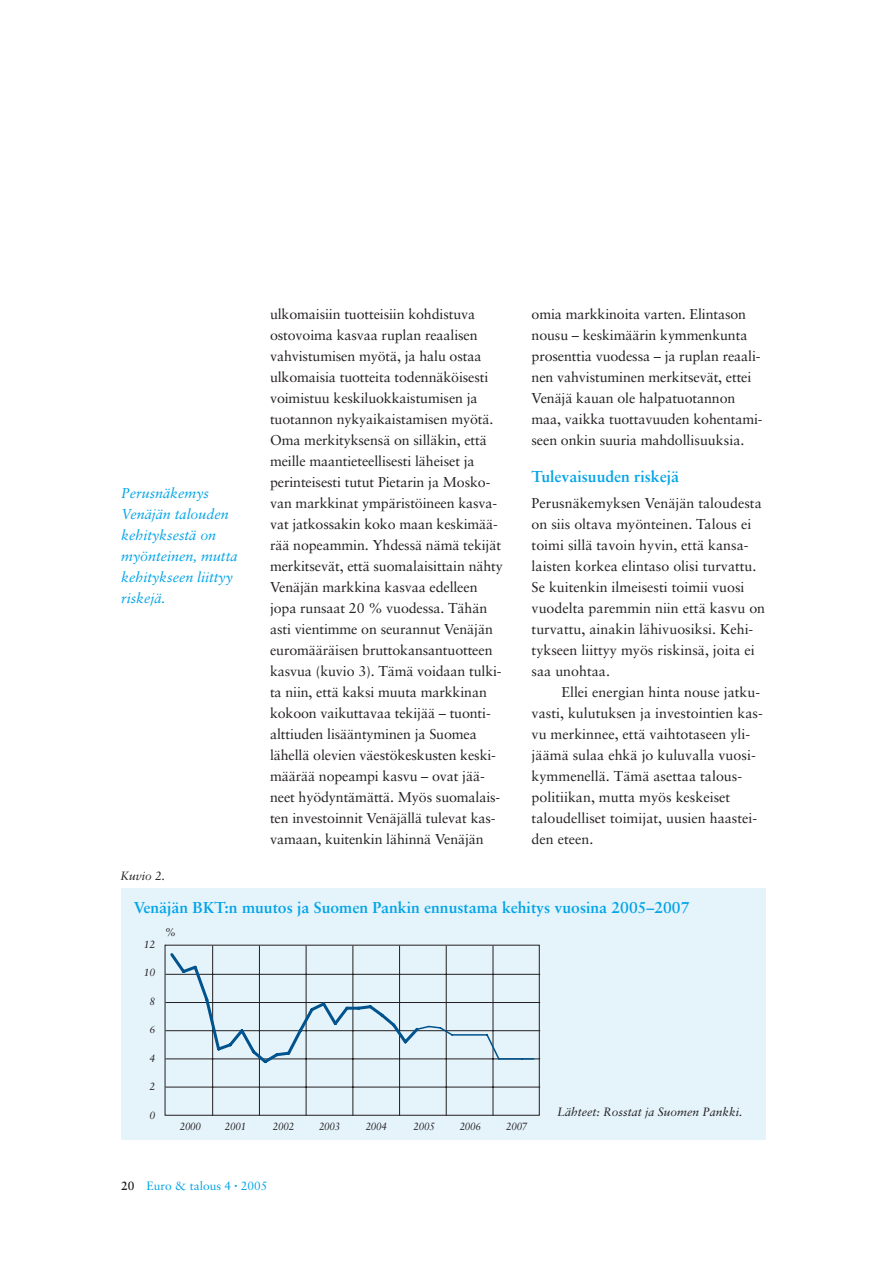
<style>
.page{position:relative;width:893px;height:1263px;background:#fff}
.page>*{position:absolute;margin:0;border:0;box-sizing:border-box;transform-origin:0 0}
.t1{font:700 15.75px "Sabon";color:#00a4e6}
.t2{font:14.25px/21px "Sabon";letter-spacing:-.01em;color:#231f20}
.t3{font:italic 14.25px/21px "Sabon";color:#00a4e6}
.t4{font:italic 12px "Sabon";color:#231f20}
.t5{font:12px "Sabon";color:#00a4e6}
.t6{font:italic 11.25px "Sabon";color:#231f20}
.t7{font:italic 10.5px "Sabon";letter-spacing:-.025em;color:#231f20;scale:.94 1}
.t8{font:italic 10.5px "Sabon";letter-spacing:-.025em;color:#231f20}
.s1{font-weight:700;color:#231f20}
.s2{font-size:6px}
</style>
<div class="page">
<div style="left:121px;top:888px;width:644px;height:252px;background:#e5f3fb"></div>
<div style="left:165px;top:945px;width:375px;height:171px;border:1px solid #231f20"></div>
<hr style="left:166px;top:1087px;width:374px;height:1px;background:#231f20">
<hr style="left:166px;top:1059px;width:374px;height:1px;background:#231f20">
<hr style="left:166px;top:1030px;width:374px;height:1px;background:#231f20">
<hr style="left:166px;top:1002px;width:374px;height:1px;background:#231f20">
<hr style="left:166px;top:974px;width:374px;height:1px;background:#231f20">
<hr style="left:212px;top:946px;width:1px;height:169px;background:#231f20">
<hr style="left:259px;top:946px;width:1px;height:169px;background:#231f20">
<hr style="left:306px;top:946px;width:1px;height:169px;background:#231f20">
<hr style="left:353px;top:946px;width:1px;height:169px;background:#231f20">
<hr style="left:399px;top:946px;width:1px;height:169px;background:#231f20">
<hr style="left:446px;top:946px;width:1px;height:169px;background:#231f20">
<hr style="left:493px;top:946px;width:1px;height:169px;background:#231f20">
<svg style="left:168px;top:950px;width:367px;height:116px"></svg>
<p class="t3" style="left:121px;top:484px;width:118px">Perusnäkemys<br>Venäjän talouden kehityksestä on myönteinen, mutta kehitykseen liittyy riskejä.</p>
<p class="t2" style="left:270px;top:305px;width:234px">ulkomaisiin tuotteisiin kohdistuva ostovoima kasvaa ruplan reaalisen vahvistumisen myötä, ja halu ostaa ulkomaisia tuotteita todennäköisesti voimistuu keskiluokkaistumisen ja tuotannon nykyaikaistamisen myötä.<br>Oma merkityksensä on silläkin, että meille maantieteellisesti läheiset ja perinteisesti tutut Pietarin ja Mosko&shy;van markkinat ympäristöineen kasva&shy;vat jatkossakin koko maan keskimää&shy;rää nopeammin. Yhdessä nämä tekijät merkitsevät, että suomalaisittain nähty Venäjän markkina kasvaa edelleen jopa runsaat 20 % vuodessa. Tähän asti vientimme on seurannut Venäjän euromääräisen bruttokansantuotteen kasvua (kuvio 3). Tämä voidaan tulki&shy;ta niin, että kaksi muuta markkinan kokoon vaikuttavaa tekijää – tuonti&shy;alttiuden lisääntyminen ja Suomea lähellä ole vien väestökeskusten keski&shy;määrää nopeampi kasvu – ovat jää&shy;neet hyödyntämättä. Myös suomalais&shy;ten investoinnit Venäjällä tulevat kas&shy;vamaan, kuitenkin lähinnä Venäjän</p>
<p class="t2" style="left:531px;top:305px;width:233px">omia markkinoita varten. Elintason nousu – keskimäärin kymmenkunta prosenttia vuodessa – ja ruplan reaali&shy;nen vahvistuminen merkitsevät, ettei Venäjä kauan ole halpatuotannon maa, vaikka tuottavuuden kohentami&shy;seen onkin suuria mahdollisuuksia.</p>
<p class="t1" style="left:531px;top:470px;width:149px">Tulevaisuuden riskejä</p>
<p class="t2" style="left:531px;top:494px;width:235px">Perusnäkemyksen Venäjän taloudesta on siis oltava myönteinen. Talous ei toimi sillä tavoin hyvin, että kansa&shy;laisten korkea elintaso olisi turvattu.<br>Se kuitenkin ilmeisesti toimii vuosi vuodelta paremmin niin että kasvu on turvattu, ainakin lähivuosiksi. Kehi&shy;tykseen liittyy myös riskinsä, joita ei saa unohtaa.</p>
<p class="t2" style="left:531px;top:683px;width:233px;text-indent:30px">Ellei energian hinta nouse jatku&shy;vasti, kulutuksen ja investointien kas&shy;vu merkinnee, että vaihtotaseen yli&shy;jäämä sulaa ehkä jo kuluvalla vuosi&shy;kymmenellä. Tämä asettaa talou s&shy;politiikan, mutta myös keskeiset taloudelliset toimijat, uusien haastei&shy;den eteen.</p>
<p class="t4" style="left:120px;top:871px;width:46px">Kuvio 2.</p>
<p class="t1" style="left:134px;top:901px;width:557px">Venäjän BKT:n muutos ja Suomen Pankin ennustama kehitys vuosina 2005–2007</p>
<p class="t6" style="left:165px;top:928px;width:13px">%</p>
<p class="t8" style="left:144px;top:940px;width:13px">12</p>
<p class="t8" style="left:144px;top:968px;width:13px">10</p>
<p class="t8" style="left:150px;top:997px;width:7px">8</p>
<p class="t8" style="left:150px;top:1025px;width:7px">6</p>
<p class="t8" style="left:150px;top:1054px;width:7px">4</p>
<p class="t8" style="left:150px;top:1082px;width:7px">2</p>
<p class="t8" style="left:150px;top:1111px;width:7px">0</p>
<p class="t7" style="left:180px;top:1122px;width:24px">2000</p>
<p class="t7" style="left:225px;top:1122px;width:24px">2001</p>
<p class="t7" style="left:273px;top:1122px;width:24px">2002</p>
<p class="t7" style="left:319px;top:1122px;width:24px">2003</p>
<p class="t7" style="left:366px;top:1122px;width:24px">2004</p>
<p class="t7" style="left:414px;top:1122px;width:24px">2005</p>
<p class="t7" style="left:460px;top:1122px;width:24px">2006</p>
<p class="t7" style="left:506px;top:1122px;width:24px">2007</p>
<p class="t4" style="left:557px;top:1107px;width:187px">Lähteet: Rosstat ja Suomen Pankki.</p>
<p class="t5" style="left:121px;top:1180px;width:148px"><span class="s1">20</span> Euro &amp; talous 4 <span class="s2">•</span> 2005</p>
</div>
